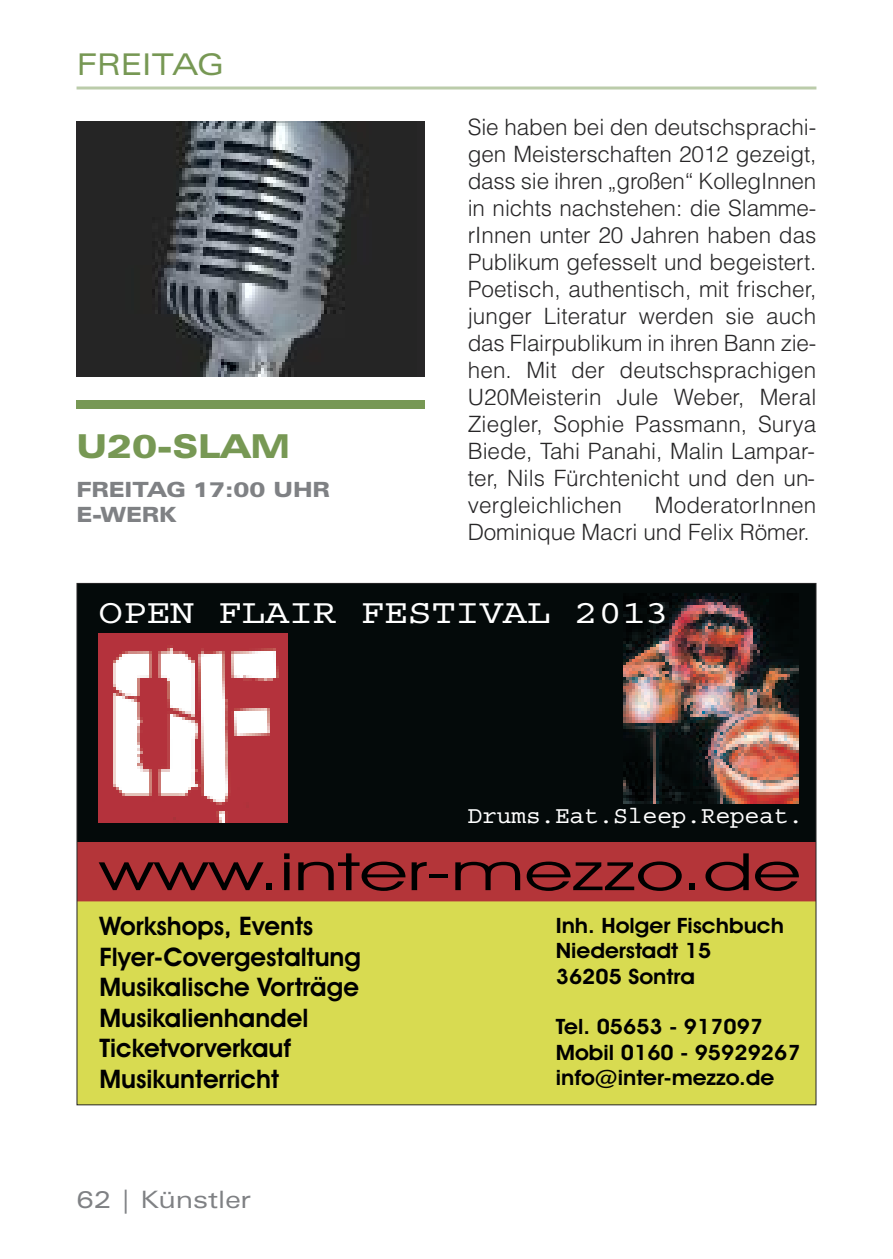
<style>
.page{position:relative;width:893px;height:1259px;background:#fff}
.page>*{position:absolute;margin:0;border:0;box-sizing:border-box;transform-origin:0 0}
.t1{font:51.6px "Avant Garde Bk BT";color:#000;scale:1.53 1}
.t2{font:34.8px "Courier";color:#fff;scale:1.14 1}
.t3{font:900 expanded 33px "Zurich BT";color:#779854}
.t4{font:expanded 30px "Zurich BT";color:#779854}
.t5{font:700 25.8px/30.6px "Avant Garde Bk BT";color:#000}
.t6{font:24.3px "Courier";color:#fff}
.t7{font:expanded 24px "Zurich BT";color:#7f8184}
.t8{font:300 22.5px/27px "Helvetica";letter-spacing:.005em;color:#272627;text-align:justify}
.t9{font:700 21.3px/25.2px "Avant Garde Bk BT";color:#000;scale:1.07 1}
.t10{font:900 expanded 21px/25.2px "Zurich BT";color:#7f8184}
</style>
<div class="page">
<hr style="left:77px;top:86px;width:739px;height:3px;background:#bca">
<div style="left:77px;top:400px;width:348px;height:8px;background:#779854"></div>
<div style="left:77px;top:584px;width:738px;height:262px;background:#040a0a"></div>
<div style="left:77px;top:842px;width:738px;height:62px;background:#b43539"></div>
<div style="left:79px;top:901px;width:735px;height:202px;background:#d8db51"></div>
<img style="left:99px;top:634px;width:188px;height:188px">
<img style="left:624px;top:593px;width:175px;height:210px">
<div style="left:77px;top:121px;width:348px;height:255px;background:#272627"></div>
<img style="left:152px;top:121px;width:205px;height:255px">
<h3 class="t4" style="left:77px;top:53px;width:149px">FREITAG</h3>
<h3 class="t3" style="left:77px;top:434px;width:215px">U20-SLAM</h3>
<p class="t10" style="left:77px;top:479px;width:255px">FREITAG 17:00 UHR<br>E-WERK</p>
<p class="t8" style="left:468px;top:114px;width:350px">Sie haben bei den deutschsprachi&shy;gen Meisterschaften 2012 gezeigt, dass sie ihren „großen“ KollegInnen in nichts nachstehen: die Slamme&shy;rInnen unter 20 Jahren haben das Publikum gefesselt und begeistert.<br>Poetisch, authentisch, mit frischer, junger Literatur werden sie auch das Flairpublikum in ihren Bann zie&shy;hen. Mit der deutschsprachigen U20Meisterin Jule Weber, Meral Ziegler, Sophie Passmann, Surya Biede, Tahi Panahi, Malin Lampar&shy;ter, Nils Fürchtenicht und den un&shy;vergleichlichen</p>
<p class="t8" style="left:468px;top:492px;width:350px;text-align:right">ModeratorInnen<br>Dominique Macri und Felix Römer.</p>
<h2 class="t2" style="left:99px;top:591px;width:502px">OPEN FLAIR FESTIVAL 2013</h2>
<p class="t6" style="left:468px;top:800px;width:337px">Drums.Eat.Sleep.Repeat.</p>
<h1 class="t1" style="left:99px;top:842px;width:460px">www.inter-mezzo.de</h1>
<p class="t5" style="left:99px;top:912px;width:263px">Workshops, Events<br>Flyer-Covergestaltung<br>Musikalische Vorträge<br>Musikalienhandel<br>Ticketvorverkauf<br>Musikunterricht</p>
<p class="t9" style="left:556px;top:915px;width:215px">Inh. Holger Fischbuch<br>Niederstadt 15<br>36205 Sontra</p>
<p class="t9" style="left:556px;top:1016px;width:230px">Tel. 05653 - 917097<br>Mobil 0160 - 95929267 info@inter-mezzo.de</p>
<p class="t7" style="left:77px;top:1191px;width:176px">62 | Künstler</p>
</div>
